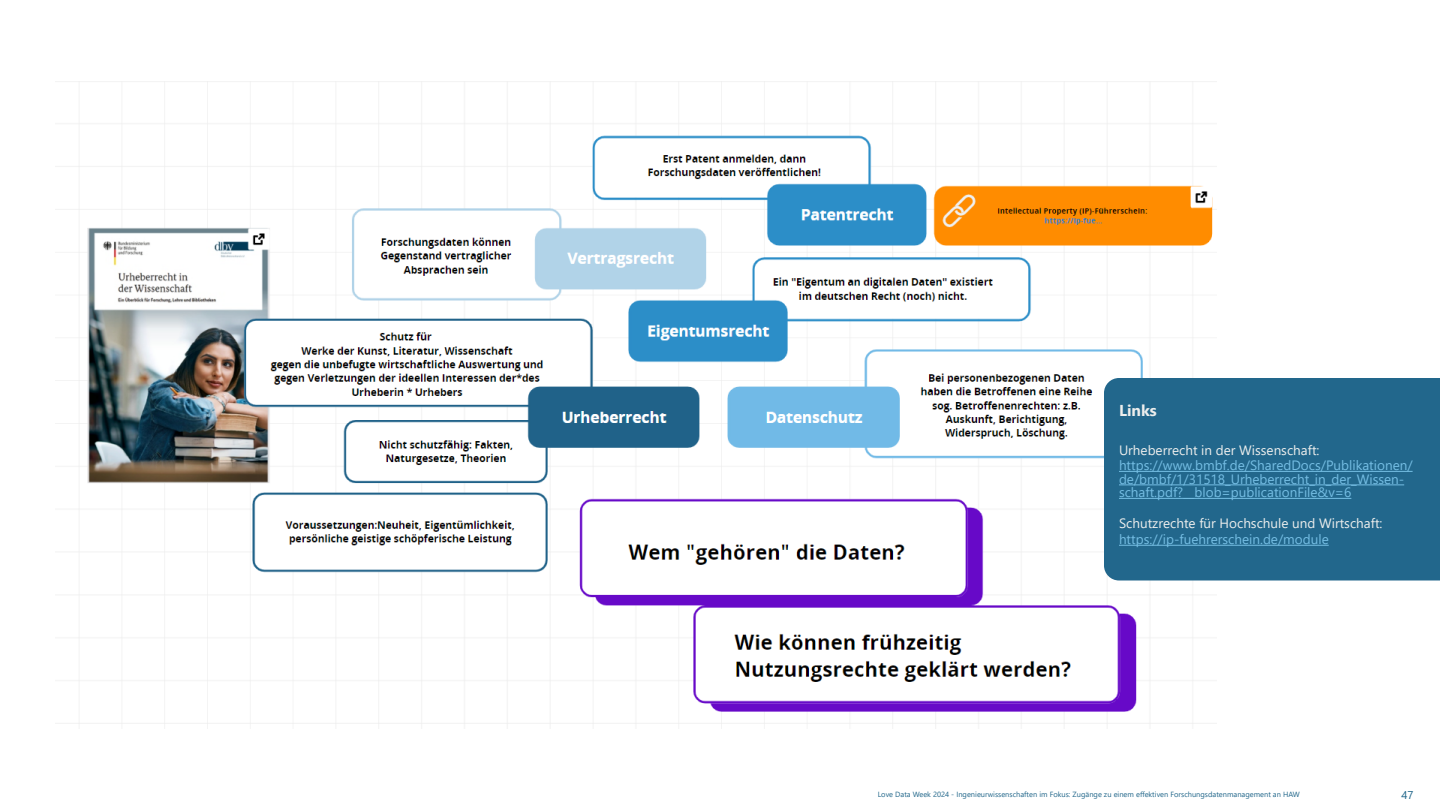
<style>
.page{position:relative;width:1440px;height:810px;background:#fff}
.page>*{position:absolute;margin:0;border:0;box-sizing:border-box;transform-origin:0 0}
.t1{font:700 15.75px "Segoe UI";color:#edeeed}
.t2{font:13.5px/13.5px "Segoe UI";color:#75bee4}
.t3{font:13.5px "Segoe UI";color:#edeeed}
.t4{font:11.25px "Segoe UI";color:#21668a}
.t5{font:7.5px "Segoe UI";color:#21668a}
</style>
<div class="page">
<img style="left:56px;top:81px;width:1160px;height:648px">
<div style="left:1104px;top:378px;width:336px;height:202px;background:#22678c"></div>
<hr style="left:1119px;top:471px;width:294px;height:1px;background:#75bee4">
<hr style="left:1119px;top:484px;width:285px;height:1px;background:#75bee4">
<hr style="left:1119px;top:498px;width:232px;height:1px;background:#75bee4">
<hr style="left:1119px;top:545px;width:210px;height:1px;background:#75bee4">
<p class="t1" style="left:1119px;top:396px;width:39px">Links</p>
<p class="t3" style="left:1119px;top:437px;width:202px">Urheberrecht in der Wissenschaft:</p>
<p class="t2" style="left:1119px;top:457px;width:295px">https://www.bmbf.de/SharedDocs/Publikationen/ de/bmbf/1/31518_Urheberrecht_in_der_Wissen&shy;schaft.pdf?__blob=publicationFile&amp;v=6</p>
<p class="t3" style="left:1119px;top:511px;width:265px">Schutzrechte für Hochschule und Wirtschaft:</p>
<p class="t2" style="left:1119px;top:531px;width:211px">https://ip-fuehrerschein.de/module</p>
<p class="t5" style="left:878px;top:788px;width:423px">Love Data Week 2024 - Ingenieurwissenschaften im Fokus: Zugänge zu einem effektiven Forschungsdatenmanagement an HAW</p>
<p class="t4" style="left:1401px;top:784px;width:14px">47</p>
</div>
